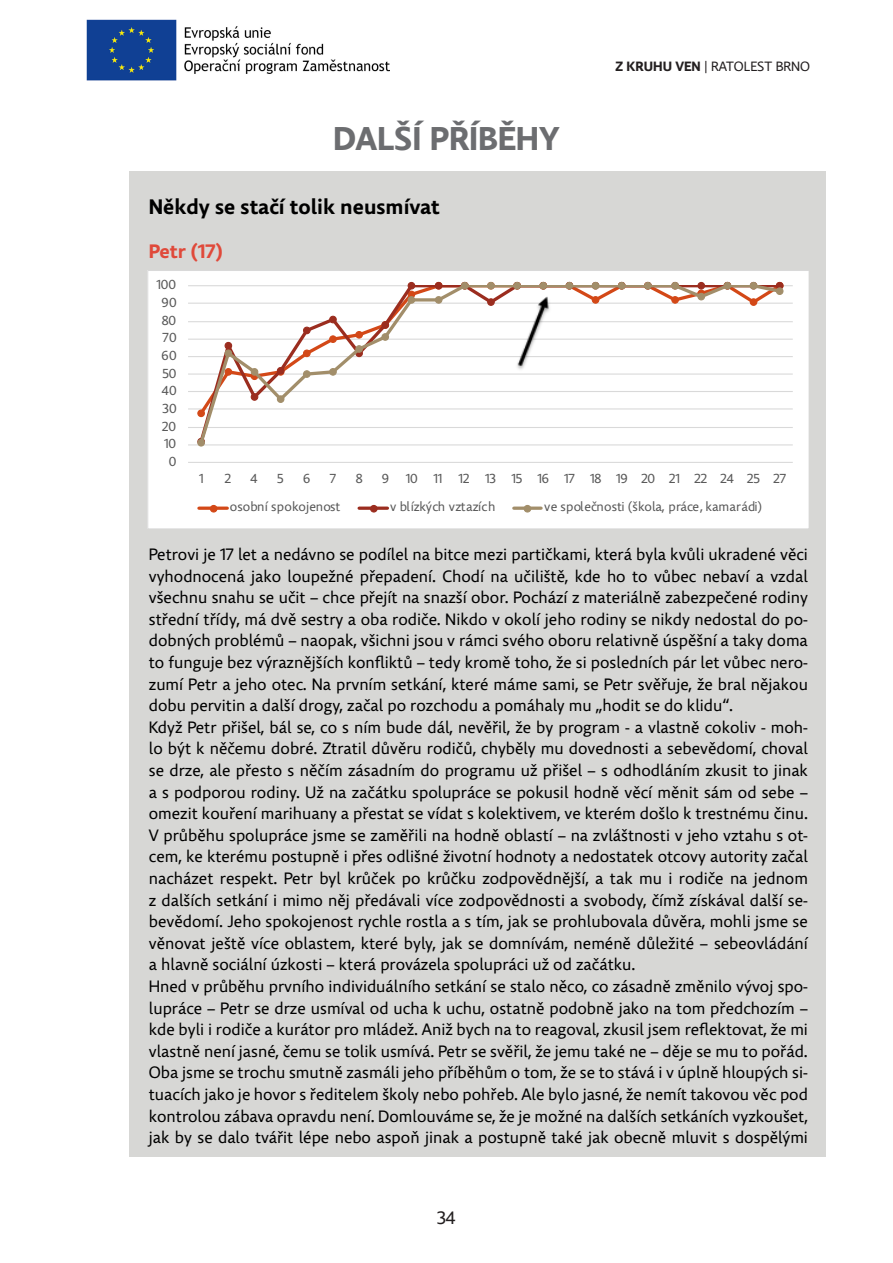
<style>
.page{position:relative;width:893px;height:1263px;background:#fff}
.page>*{position:absolute;margin:0;border:0;box-sizing:border-box;transform-origin:0 0}
.heading_02{font:700 33px "Comenia Sans";color:#6c6d70}
.heading_4{font:700 21px "Comenia Sans";color:#000}
.texty_klienti{font:700 19.5px "Comenia Sans";color:#e0493a}
.t1{font:18px "Comenia Sans";color:#231f20}
.texty_klienti-2{font:16.5px/21.6px "Comenia Sans";color:#000;text-align:justify}
.t2{font:13.5px "Comenia Sans";color:#231f20}
.t3{font:13.05px "Comenia Sans";color:#595959}
.s1{font-weight:700}
</style>
<div class="page">
<div style="left:129px;top:171px;width:696px;height:986px;background:#d7d7d5"></div>
<img style="left:86px;top:19px;width:303px;height:62px">
<svg style="left:147px;top:270px;width:661px;height:258px;background:#faf7f6"></svg>
<img style="left:512px;top:284px;width:49px;height:88px">
<p class="heading_02" style="left:333px;top:117px;width:228px">DALŠÍ PŘÍBĚHY</p>
<p class="heading_4" style="left:149px;top:194px;width:293px">Někdy se stačí tolik neusmívat</p>
<p class="texty_klienti" style="left:149px;top:238px;width:75px">Petr (17)</p>
<p class="t3" style="left:157px;top:277px;width:21px">100</p>
<p class="t3" style="left:162px;top:294px;width:17px">90</p>
<p class="t3" style="left:162px;top:312px;width:16px">80</p>
<p class="t3" style="left:162px;top:330px;width:16px">70</p>
<p class="t3" style="left:162px;top:347px;width:17px">60</p>
<p class="t3" style="left:162px;top:365px;width:16px">50</p>
<p class="t3" style="left:162px;top:383px;width:17px">40</p>
<p class="t3" style="left:163px;top:400px;width:16px">30</p>
<p class="t3" style="left:162px;top:418px;width:16px">20</p>
<p class="t3" style="left:164px;top:435px;width:13px">10</p>
<p class="t3" style="left:169px;top:453px;width:9px">0</p>
<p class="t2" style="left:616px;top:58px;width:196px"><span class="s1">Z KRUHU VEN</span> | RATOLEST BRNO</p>
<p class="t3" style="left:199px;top:470px;width:6px">1</p>
<p class="t3" style="left:224px;top:470px;width:8px">2</p>
<p class="t3" style="left:251px;top:470px;width:9px">4</p>
<p class="t3" style="left:277px;top:470px;width:8px">5</p>
<p class="t3" style="left:303px;top:470px;width:9px">6</p>
<p class="t3" style="left:330px;top:470px;width:8px">7</p>
<p class="t3" style="left:356px;top:470px;width:8px">8</p>
<p class="t3" style="left:382px;top:470px;width:9px">9</p>
<p class="t3" style="left:406px;top:470px;width:382px">10 11 12 13 15 16 17 18 19 20 21 22 24 25 27</p>
<p class="t3" style="left:230px;top:499px;width:112px">osobní spokojenost</p>
<p class="t3" style="left:390px;top:499px;width:107px">v blízkých vztazích</p>
<p class="t3" style="left:544px;top:499px;width:219px">ve společnosti (škola, práce, kamarádi)</p>
<p class="texty_klienti-2" style="left:149px;top:544px;width:661px">Petrovi je 17 let a nedávno se podílel na bitce mezi partičkami, která byla kvůli ukradené věci vyhodnocená jako loupežné přepadení. Chodí na učiliště, kde ho to vůbec nebaví a vzdal všechnu snahu se učit – chce přejít na snazší obor. Pochází z materiálně zabezpečené rodiny střední třídy, má dvě sestry a oba rodiče. Nikdo v okolí jeho rodiny se nikdy nedostal do po&shy;dobných problémů – naopak, všichni jsou v rámci svého oboru relativně úspěšní a taky doma to funguje bez výraznějších konfliktů – tedy kromě toho, že si posledních pár let vůbec nero&shy;zumí Petr a jeho otec. Na prvním setkání, které máme sami, se Petr svěřuje, že bral nějakou dobu pervitin a další drogy, začal po rozchodu a pomáhaly mu „hodit se do klidu“.</p>
<p class="texty_klienti-2" style="left:149px;top:717px;width:661px">Když Petr přišel, bál se, co s ním bude dál, nevěřil, že by program - a vlastně cokoliv - moh&shy;lo být k něčemu dobré. Ztratil důvěru rodičů, chyběly mu dovednosti a sebevědomí, choval se drze, ale přesto s něčím zásadním do programu už přišel – s odhodláním zkusit to jinak a s podporou rodiny. Už na začátku spolupráce se pokusil hodně věcí měnit sám od sebe – omezit kouření marihuany a přestat se vídat s kolektivem, ve kterém došlo k trestnému činu.<br>V průběhu spolupráce jsme se zaměřili na hodně oblastí – na zvláštnosti v jeho vztahu s ot&shy;cem, ke kterému postupně i přes odlišné životní hodnoty a nedostatek otcovy autority začal nacházet respekt. Petr byl krůček po krůčku zodpovědnější, a tak mu i rodiče na jednom z dalších setkání i mimo něj předávali více zodpovědnosti a svobody, čímž získával další se&shy;bevědomí. Jeho spokojenost rychle rostla a s tím, jak se prohlubovala důvěra, mohli jsme se věnovat ještě více oblastem, které byly, jak se domnívám, neméně důležité – sebeovládání a hlavně sociální úzkosti – která provázela spolupráci už od začátku.</p>
<p class="texty_klienti-2" style="left:149px;top:976px;width:661px">Hned v průběhu prvního individuálního setkání se stalo něco, co zásadně změnilo vývoj spo&shy;lupráce – Petr se drze usmíval od ucha k uchu, ostatně podobně jako na tom předchozím – kde byli i rodiče a kurátor pro mládež. Aniž bych na to reagoval, zkusil jsem reflektovat, že mi vlastně není jasné, čemu se tolik usmívá. Petr se svěřil, že jemu také ne – děje se mu to pořád.<br>Oba jsme se trochu smutně zasmáli jeho příběhům o tom, že se to stává i v úplně hloupých si&shy;tuacích jako je hovor s ředitelem školy nebo pohřeb. Ale bylo jasné, že nemít takovou věc pod kontrolou zábava opravdu není. Domlouváme se, že je možné na dalších setkáních vyzkoušet, jak by se dalo tvářit lépe nebo aspoň jinak a postupně také jak obecně mluvit s dospělými</p>
<p class="t1" style="left:437px;top:1207px;width:20px">34</p>
</div>
